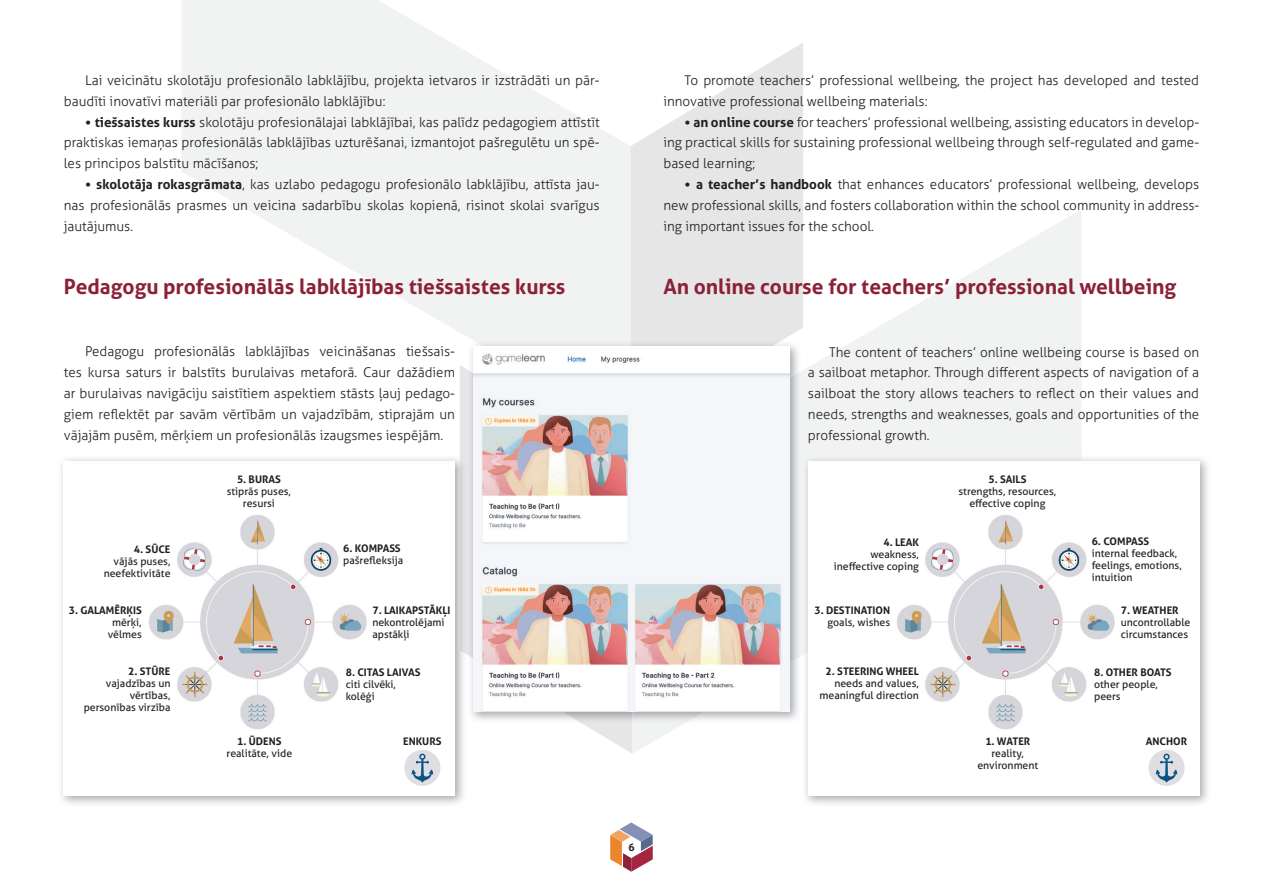
<style>
.page{position:relative;width:1263px;height:893px;background:#fff}
.page>*{position:absolute;margin:0;border:0;box-sizing:border-box;transform-origin:0 0}
.t1{font:700 21px "Aller";color:#8b2139}
.t2{font:300 13.5px/20.9px "Aller";color:#231f20;text-align:justify}
.t3{font:10.5px/12px "Aller";color:#231f20}
.t4{font:700 10.5px "Aller";color:#231f20}
.s1{font-weight:700}
</style>
<div class="page">
<svg style="left:632px;top:210px;width:449px;height:543px;fill:#f1f3f3"></svg>
<svg style="left:460px;top:431px;width:172px;height:322px"></svg>
<svg style="left:182px;top:0;width:449px;height:431px;fill:#f1f3f3"></svg>
<svg style="left:631px;top:43px;width:172px;height:388px;fill:#e6e6e7"></svg>
<svg style="left:610px;top:822px;width:43px;height:50px"></svg>
<img style="left:468px;top:370px;width:333px;height:353px">
<img style="left:474px;top:341px;width:307px;height:5px">
<img style="left:473px;top:346px;width:316px;height:366px">
<img style="left:61px;top:458px;width:406px;height:346px">
<img style="left:460px;top:456px;width:7px;height:198px">
<div style="left:64px;top:461px;width:391px;height:334px;background:#fff"></div>
<img style="left:149px;top:515px;width:290px;height:246px">
<div style="left:404px;top:750px;width:36px;height:36px;background:#dfdfe3;border-radius:50%"></div>
<svg style="left:412px;top:754px;width:21px;height:29px"></svg>
<img style="left:1058px;top:456px;width:150px;height:348px">
<img style="left:802px;top:655px;width:52px;height:151px">
<img style="left:802px;top:456px;width:279px;height:199px">
<div style="left:808px;top:461px;width:391px;height:334px;background:#fff"></div>
<img style="left:897px;top:515px;width:288px;height:256px">
<div style="left:1148px;top:750px;width:36px;height:36px;background:#dfdfe3;border-radius:50%"></div>
<svg style="left:1156px;top:754px;width:21px;height:29px"></svg>
<p class="t2" style="left:64px;top:69px;width:537px;text-indent:21px">Lai veicinātu skolotāju profesionālo labklājību, projekta ietvaros ir izstrādāti un pār&shy;baudīti inovatīvi materiāli par profesionālo labklājību:</p>
<p class="t2" style="left:64px;top:111px;width:537px;text-indent:21px"><span class="s1">• tiešsaistes kurss</span> skolotāju profesionālajai labklājībai, kas palīdz pedagogiem attīstīt praktiskas iemaņas profesionālās labklājības uzturēšanai, izmantojot pašregulētu un spē&shy;les principos balstītu mācīšanos;</p>
<p class="t2" style="left:64px;top:174px;width:537px;text-indent:21px"><span class="s1">• skolotāja rokasgrāmata</span>, kas uzlabo pedagogu profesionālo labklājību, attīsta jau&shy;nas profesionālās prasmes un veicina sadarbību skolas kopienā, risinot skolai svarīgus jautājumus.</p>
<h1 class="t1" style="left:64px;top:273px;width:503px">Pedagogu profesionālās labklājības tiešsaistes kurss</h1>
<p class="t2" style="left:663px;top:69px;width:537px;text-indent:21px">To promote teachers’ professional wellbeing, the project has developed and tested innovative professional wellbeing materials:</p>
<p class="t2" style="left:663px;top:111px;width:537px;text-indent:21px"><span class="s1">• an online course</span> for teachers’ professional wellbeing, assisting educators in develop&shy;ing practical skills for sustaining professional wellbeing through self-regulated and game&shy;based learning;</p>
<p class="t2" style="left:663px;top:174px;width:537px;text-indent:21px"><span class="s1">• a teacher’s handbook</span> that enhances educators’ professional wellbeing, develops new professional skills, and fosters collaboration within the school community in address&shy;ing important issues for the school.</p>
<h1 class="t1" style="left:663px;top:273px;width:514px">An online course for teachers’ professional wellbeing</h1>
<p class="t2" style="left:64px;top:341px;width:393px;text-indent:21px">Pedagogu profesionālās labklājības veicināšanas tiešsais&shy;tes kursa saturs ir balstīts burulaivas metaforā. Caur dažādiem ar burulaivas navigāciju saistītiem aspektiem stāsts ļauj pedago&shy;giem reflektēt par savām vērtībām un vajadzībām, stiprajām un vājajām pusēm, mērķiem un profesionālās izaugsmes iespējām.</p>
<p class="t2" style="left:808px;top:341px;width:393px;text-indent:21px">The content of teachers’ online wellbeing course is based on a sailboat metaphor. Through different aspects of navigation of a sailboat the story allows teachers to reflect on their values and needs, strengths and weaknesses, goals and opportunities of the professional growth.</p>
<p class="t4" style="left:237px;top:473px;width:45px">5. BURAS</p>
<p class="t3" style="left:227px;top:485px;width:66px;text-align:center">stiprās puses, resursi</p>
<p class="t4" style="left:988px;top:473px;width:40px">5. SAILS</p>
<p class="t3" style="left:958px;top:485px;width:99px;text-align:center">strengths, resources, effective coping</p>
<p class="t4" style="left:134px;top:542px;width:38px">4. SŪCE</p>
<p class="t3" style="left:104px;top:555px;width:68px;text-align:right">vājās puses, neefektivitāte</p>
<p class="t4" style="left:69px;top:603px;width:75px">3. GALAMĒRĶIS</p>
<p class="t3" style="left:108px;top:616px;width:35px;text-align:center">mērķi, vēlmes</p>
<p class="t4" style="left:128px;top:664px;width:44px">2. STŪRE</p>
<p class="t3" style="left:84px;top:677px;width:88px;text-align:right">vajadzības un vērtības, personības virzība</p>
<p class="t4" style="left:343px;top:542px;width:59px">6. KOMPASS</p>
<p class="t3" style="left:343px;top:554px;width:62px">pašrefleksija</p>
<p class="t4" style="left:372px;top:603px;width:80px">7. LAIKAPSTĀKĻI</p>
<p class="t3" style="left:372px;top:616px;width:74px">nekontrolējami apstākļi</p>
<p class="t4" style="left:346px;top:666px;width:76px">8. CITAS LAIVAS</p>
<p class="t3" style="left:346px;top:678px;width:52px">citi cilvēki, kolēģi</p>
<p class="t4" style="left:883px;top:535px;width:37px">4. LEAK</p>
<p class="t3" style="left:834px;top:548px;width:87px;text-align:right">weakness, ineffective coping</p>
<p class="t4" style="left:814px;top:603px;width:77px">3. DESTINATION</p>
<p class="t3" style="left:827px;top:616px;width:64px">goals, wishes</p>
<p class="t4" style="left:825px;top:664px;width:95px">2. STEERING WHEEL</p>
<p class="t3" style="left:819px;top:677px;width:101px;text-align:right">needs and values, meaningful direction</p>
<p class="t4" style="left:1092px;top:535px;width:59px">6. COMPASS</p>
<p class="t3" style="left:1092px;top:548px;width:92px">internal feedback, feelings, emotions, intuition</p>
<p class="t4" style="left:1121px;top:603px;width:59px">7. WEATHER</p>
<p class="t3" style="left:1121px;top:616px;width:71px">uncontrollable circumstances</p>
<p class="t4" style="left:1094px;top:666px;width:79px">8. OTHER BOATS</p>
<p class="t3" style="left:1094px;top:678px;width:65px">other people, peers</p>
<p class="t4" style="left:237px;top:734px;width:46px">1. ŪDENS</p>
<p class="t3" style="left:227px;top:747px;width:67px">realitāte, vide</p>
<p class="t4" style="left:403px;top:735px;width:40px">ENKURS</p>
<p class="t4" style="left:985px;top:734px;width:46px">1. WATER</p>
<p class="t3" style="left:977px;top:747px;width:62px;text-align:center">reality, environment</p>
<p class="t4" style="left:1146px;top:735px;width:43px">ANCHOR</p>
<p class="t4" style="left:628px;top:840px;width:8px">6</p>
</div>
